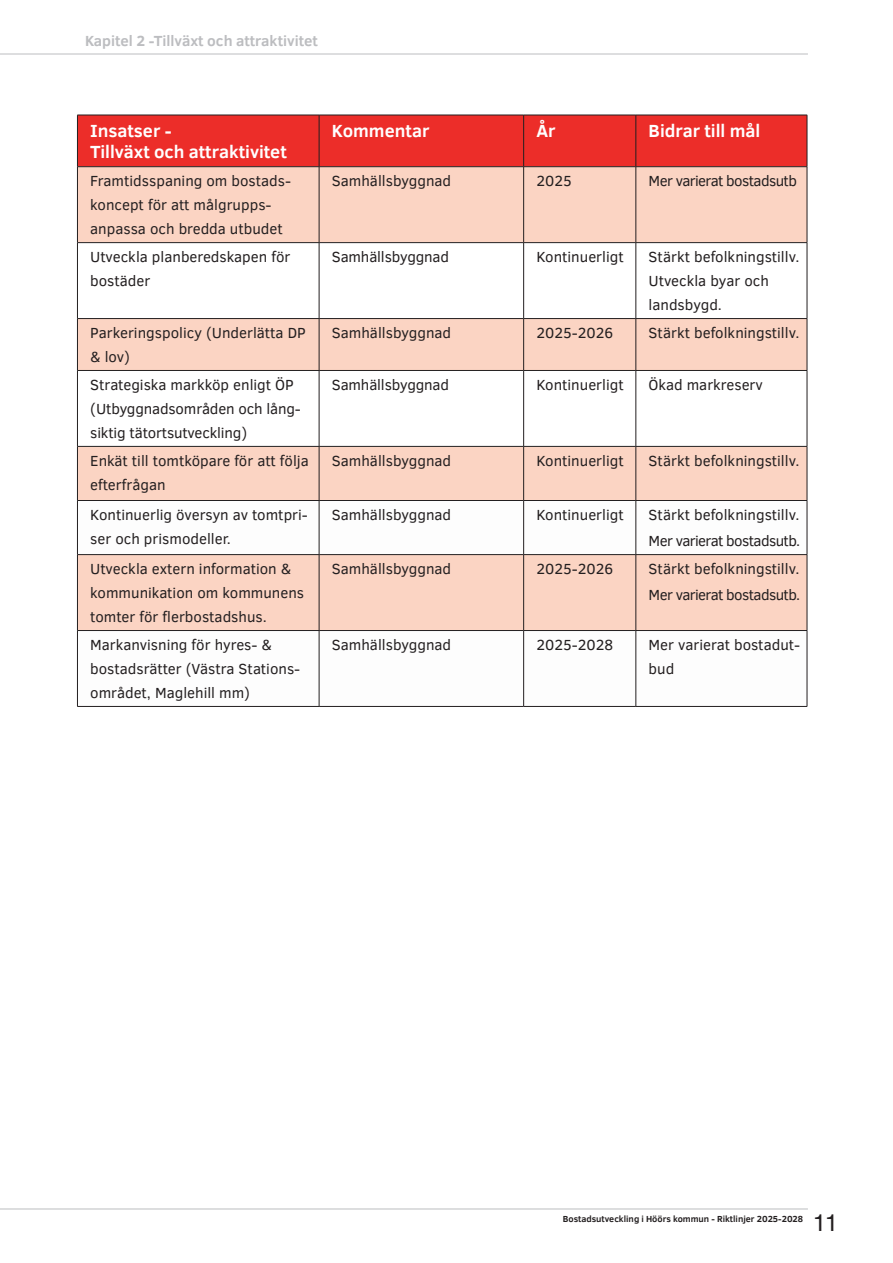
<style>
.page{position:relative;width:893px;height:1263px;background:#fff}
.page>*{position:absolute;margin:0;border:0;box-sizing:border-box;transform-origin:0 0}
.t1{font:24.75px "Clear Sans";color:#231f20}
.t2{font:700 18px/21.6px "Clear Sans";color:#fff}
.t3{font:15px/24px "Clear Sans";color:#231f20}
.t4{font:700 15px "Clear Sans";color:#bcbdc0}
.t5{font:15px "Clear Sans";letter-spacing:-.04em;color:#231f20}
.t6{font:700 9px "Clear Sans";color:#231f20}
</style>
<div class="page">
<hr style="left:0;top:54px;width:808px;height:1px;background:#bcbdc0">
<hr style="left:0;top:1208px;width:808px;height:1px;background:#bcbdc0">
<div style="left:78px;top:116px;width:729px;height:50px;background:#ec2d29"></div>
<div style="left:78px;top:167px;width:729px;height:333px;background:#fbd4c3"></div>
<svg style="left:78px;top:243px;width:729px;height:203px"></svg>
<svg style="left:78px;top:501px;width:729px;height:205px"></svg>
<hr style="left:77px;top:115px;width:242px;height:1px;background:#231f20">
<hr style="left:77px;top:115px;width:1px;height:51px;background:#231f20">
<hr style="left:319px;top:115px;width:205px;height:1px;background:#231f20">
<hr style="left:319px;top:115px;width:1px;height:51px;background:#231f20">
<hr style="left:524px;top:115px;width:112px;height:1px;background:#231f20">
<hr style="left:523px;top:115px;width:1px;height:51px;background:#231f20">
<hr style="left:636px;top:115px;width:171px;height:1px;background:#231f20">
<hr style="left:636px;top:115px;width:1px;height:51px;background:#231f20">
<hr style="left:807px;top:115px;width:1px;height:51px;background:#231f20">
<hr style="left:77px;top:166px;width:242px;height:1px;background:#231f20">
<hr style="left:77px;top:167px;width:1px;height:75px;background:#231f20">
<hr style="left:319px;top:166px;width:205px;height:1px;background:#231f20">
<hr style="left:319px;top:167px;width:1px;height:75px;background:#231f20">
<hr style="left:524px;top:166px;width:112px;height:1px;background:#231f20">
<hr style="left:523px;top:167px;width:1px;height:75px;background:#231f20">
<hr style="left:636px;top:166px;width:171px;height:1px;background:#231f20">
<hr style="left:636px;top:167px;width:1px;height:75px;background:#231f20">
<hr style="left:807px;top:167px;width:1px;height:75px;background:#231f20">
<hr style="left:77px;top:242px;width:242px;height:1px;background:#231f20">
<hr style="left:77px;top:243px;width:1px;height:75px;background:#231f20">
<hr style="left:319px;top:242px;width:205px;height:1px;background:#231f20">
<hr style="left:319px;top:243px;width:1px;height:75px;background:#231f20">
<hr style="left:524px;top:242px;width:112px;height:1px;background:#231f20">
<hr style="left:523px;top:243px;width:1px;height:75px;background:#231f20">
<hr style="left:636px;top:242px;width:171px;height:1px;background:#231f20">
<hr style="left:636px;top:243px;width:1px;height:75px;background:#231f20">
<hr style="left:807px;top:243px;width:1px;height:75px;background:#231f20">
<hr style="left:77px;top:318px;width:242px;height:1px;background:#231f20">
<hr style="left:77px;top:319px;width:1px;height:51px;background:#231f20">
<hr style="left:319px;top:318px;width:205px;height:1px;background:#231f20">
<hr style="left:319px;top:319px;width:1px;height:51px;background:#231f20">
<hr style="left:524px;top:318px;width:112px;height:1px;background:#231f20">
<hr style="left:523px;top:319px;width:1px;height:51px;background:#231f20">
<hr style="left:636px;top:318px;width:171px;height:1px;background:#231f20">
<hr style="left:636px;top:319px;width:1px;height:51px;background:#231f20">
<hr style="left:807px;top:319px;width:1px;height:51px;background:#231f20">
<hr style="left:77px;top:370px;width:242px;height:1px;background:#231f20">
<hr style="left:77px;top:371px;width:1px;height:75px;background:#231f20">
<hr style="left:319px;top:370px;width:205px;height:1px;background:#231f20">
<hr style="left:319px;top:371px;width:1px;height:75px;background:#231f20">
<hr style="left:524px;top:370px;width:112px;height:1px;background:#231f20">
<hr style="left:523px;top:371px;width:1px;height:75px;background:#231f20">
<hr style="left:636px;top:370px;width:171px;height:1px;background:#231f20">
<hr style="left:636px;top:371px;width:1px;height:75px;background:#231f20">
<hr style="left:807px;top:371px;width:1px;height:75px;background:#231f20">
<hr style="left:77px;top:446px;width:242px;height:1px;background:#231f20">
<hr style="left:77px;top:447px;width:1px;height:53px;background:#231f20">
<hr style="left:319px;top:446px;width:205px;height:1px;background:#231f20">
<hr style="left:319px;top:447px;width:1px;height:53px;background:#231f20">
<hr style="left:524px;top:446px;width:112px;height:1px;background:#231f20">
<hr style="left:523px;top:447px;width:1px;height:53px;background:#231f20">
<hr style="left:636px;top:446px;width:171px;height:1px;background:#231f20">
<hr style="left:636px;top:447px;width:1px;height:53px;background:#231f20">
<hr style="left:807px;top:447px;width:1px;height:53px;background:#231f20">
<hr style="left:77px;top:500px;width:242px;height:1px;background:#231f20">
<hr style="left:77px;top:501px;width:1px;height:53px;background:#231f20">
<hr style="left:319px;top:500px;width:205px;height:1px;background:#231f20">
<hr style="left:319px;top:501px;width:1px;height:53px;background:#231f20">
<hr style="left:524px;top:500px;width:112px;height:1px;background:#231f20">
<hr style="left:523px;top:501px;width:1px;height:53px;background:#231f20">
<hr style="left:636px;top:500px;width:171px;height:1px;background:#231f20">
<hr style="left:636px;top:501px;width:1px;height:53px;background:#231f20">
<hr style="left:807px;top:501px;width:1px;height:53px;background:#231f20">
<hr style="left:77px;top:554px;width:242px;height:1px;background:#231f20">
<hr style="left:77px;top:555px;width:1px;height:75px;background:#231f20">
<hr style="left:319px;top:554px;width:205px;height:1px;background:#231f20">
<hr style="left:319px;top:555px;width:1px;height:75px;background:#231f20">
<hr style="left:524px;top:554px;width:112px;height:1px;background:#231f20">
<hr style="left:523px;top:555px;width:1px;height:75px;background:#231f20">
<hr style="left:636px;top:554px;width:171px;height:1px;background:#231f20">
<hr style="left:636px;top:555px;width:1px;height:75px;background:#231f20">
<hr style="left:807px;top:555px;width:1px;height:75px;background:#231f20">
<hr style="left:77px;top:630px;width:242px;height:1px;background:#231f20">
<hr style="left:77px;top:631px;width:1px;height:75px;background:#231f20">
<hr style="left:319px;top:630px;width:205px;height:1px;background:#231f20">
<hr style="left:319px;top:631px;width:1px;height:75px;background:#231f20">
<hr style="left:524px;top:630px;width:112px;height:1px;background:#231f20">
<hr style="left:523px;top:631px;width:1px;height:75px;background:#231f20">
<hr style="left:636px;top:630px;width:171px;height:1px;background:#231f20">
<hr style="left:636px;top:631px;width:1px;height:75px;background:#231f20">
<hr style="left:807px;top:631px;width:1px;height:75px;background:#231f20">
<hr style="left:77px;top:706px;width:242px;height:1px;background:#231f20">
<hr style="left:319px;top:706px;width:205px;height:1px;background:#231f20">
<hr style="left:524px;top:706px;width:112px;height:1px;background:#231f20">
<hr style="left:636px;top:706px;width:171px;height:1px;background:#231f20">
<p class="t4" style="left:85px;top:30px;width:234px">Kapitel 2 -Tillväxt och attraktivitet</p>
<p class="t2" style="left:90px;top:119px;width:198px">Insatser -<br>Tillväxt och attraktivitet</p>
<p class="t2" style="left:332px;top:119px;width:99px">Kommentar</p>
<p class="t2" style="left:536px;top:119px;width:21px">År</p>
<p class="t2" style="left:649px;top:119px;width:113px">Bidrar till mål</p>
<p class="t3" style="left:90px;top:169px;width:202px">Framtidsspaning om bostads&shy;koncept för att målgrupps&shy;anpassa och bredda utbudet</p>
<p class="t3" style="left:332px;top:169px;width:121px">Samhällsbyggnad</p>
<p class="t3" style="left:536px;top:169px;width:37px">2025</p>
<p class="t5" style="left:649px;top:171px;width:150px">Mer varierat bostadsutb</p>
<p class="t3" style="left:90px;top:245px;width:202px">Utveckla planberedskapen för bostäder</p>
<p class="t3" style="left:332px;top:245px;width:119px">Samhällsbyggnad</p>
<p class="t3" style="left:536px;top:245px;width:89px">Kontinuerligt</p>
<p class="t3" style="left:649px;top:245px;width:153px">Stärkt befolkningstillv.<br>Utveckla byar och landsbygd.</p>
<p class="t3" style="left:90px;top:321px;width:217px">Parkeringspolicy (Underlätta DP &amp; lov)</p>
<p class="t3" style="left:332px;top:321px;width:121px">Samhällsbyggnad</p>
<p class="t3" style="left:536px;top:321px;width:78px">2025-2026</p>
<p class="t3" style="left:649px;top:321px;width:153px">Stärkt befolkningstillv.</p>
<p class="t3" style="left:90px;top:373px;width:212px">Strategiska markköp enligt ÖP (Utbyggnadsområden och lång&shy;siktig tätortsutveckling)</p>
<p class="t3" style="left:332px;top:373px;width:119px">Samhällsbyggnad</p>
<p class="t3" style="left:536px;top:373px;width:89px">Kontinuerligt</p>
<p class="t3" style="left:649px;top:373px;width:116px">Ökad markreserv</p>
<p class="t3" style="left:90px;top:448px;width:220px">Enkät till tomtköpare för att följa efterfrågan</p>
<p class="t3" style="left:332px;top:448px;width:121px">Samhällsbyggnad</p>
<p class="t3" style="left:536px;top:448px;width:89px">Kontinuerligt</p>
<p class="t3" style="left:649px;top:448px;width:153px">Stärkt befolkningstillv.</p>
<p class="t3" style="left:90px;top:503px;width:219px">Kontinuerlig översyn av tomtpri&shy;ser och prismodeller.</p>
<p class="t3" style="left:332px;top:503px;width:121px">Samhällsbyggnad</p>
<p class="t3" style="left:536px;top:503px;width:89px">Kontinuerligt</p>
<p class="t3" style="left:649px;top:502px;width:153px;line-height:26.1px">Stärkt befolkningstillv.<br>Mer varierat bostadsutb.</p>
<p class="t3" style="left:90px;top:557px;width:215px">Utveckla extern information &amp; kommunikation om kommunens tomter för flerbostadshus.</p>
<p class="t3" style="left:332px;top:557px;width:121px">Samhällsbyggnad</p>
<p class="t3" style="left:536px;top:557px;width:78px">2025-2026</p>
<p class="t3" style="left:649px;top:556px;width:153px;line-height:26.1px">Stärkt befolkningstillv.<br>Mer varierat bostadsutb.</p>
<p class="t3" style="left:90px;top:633px;width:212px">Markanvisning för hyres- &amp; bostadsrätter (Västra Stations&shy;området, Maglehill mm)</p>
<p class="t3" style="left:332px;top:633px;width:121px">Samhällsbyggnad</p>
<p class="t3" style="left:536px;top:633px;width:78px">2025-2028</p>
<p class="t3" style="left:649px;top:633px;width:153px">Mer varierat bostadut&shy;bud</p>
<p class="t6" style="left:563px;top:1212px;width:242px">Bostadsutveckling i Höörs kommun - Riktlinjer 2025-2028</p>
<h1 class="t1" style="left:812px;top:1206px;width:29px">11</h1>
</div>
